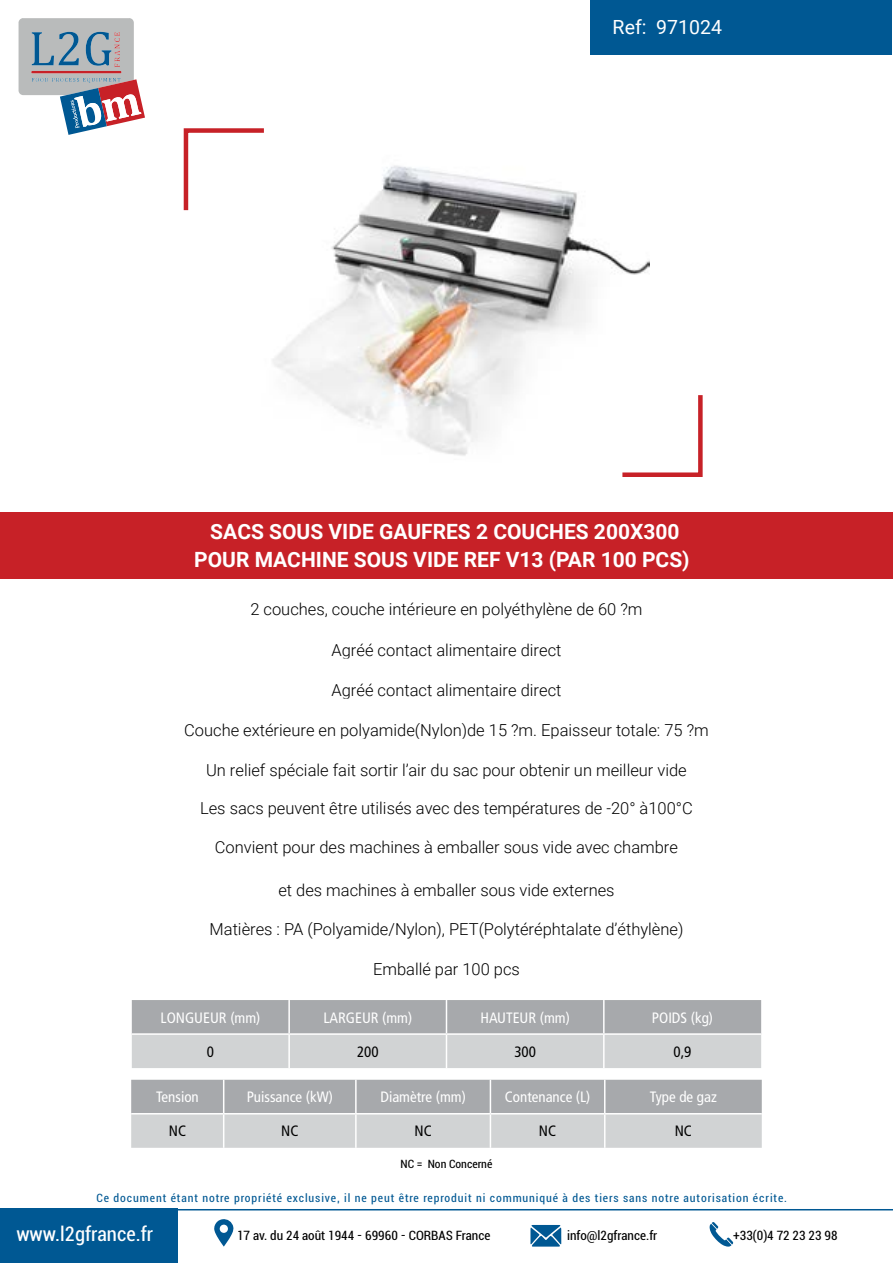
<style>
.page{position:relative;width:893px;height:1263px;background:#fff}
.page>*{position:absolute;margin:0;border:0;box-sizing:border-box;transform-origin:0 0}
.t1{font:700 21px/27.9px "Roboto";color:#fff;text-align:center}
.t2{font:condensed 21px "Roboto";color:#fff}
.t3{font:19.5px "Roboto";color:#fff}
.t4{font:300 16.5px "Roboto";color:#000}
.t5{font:condensed 15px "Frutiger LT Std";color:#fff}
.t6{font:condensed 15px "Frutiger LT Std";color:#000}
.t7{font:condensed 13.5px "Roboto";color:#000}
.t8{font:condensed 12px "Roboto";letter-spacing:.075em;color:#005893}
.t9{font:condensed 12px "Roboto";color:#000}
</style>
<div class="page">
<div style="left:0;top:513px;width:893px;height:66px;background:#c72127"></div>
<svg style="left:622px;top:395px;width:81px;height:82px"></svg>
<svg style="left:183px;top:128px;width:81px;height:83px"></svg>
<svg style="left:18px;top:18px;width:127px;height:117px"></svg>
<div style="left:590px;top:0;width:301px;height:54px;background:#005893"></div>
<div style="left:0;top:1209px;width:178px;height:54px;background:#005893"></div>
<hr style="left:178px;top:1209px;width:715px;height:1px;background:#005893">
<svg style="left:214px;top:1219px;width:20px;height:27px"></svg>
<svg style="left:530px;top:1225px;width:31px;height:21px"></svg>
<svg style="left:710px;top:1222px;width:23px;height:24px"></svg>
<img style="left:238px;top:143px;width:412px;height:320px">
<svg style="left:132px;top:1000px;width:629px;height:68px;background:#bcbec0"></svg>
<hr style="left:288px;top:1000px;width:2px;height:33px;background:#fff">
<hr style="left:446px;top:1000px;width:1px;height:33px;background:#fff">
<hr style="left:603px;top:1000px;width:2px;height:33px;background:#fff">
<hr style="left:132px;top:1033px;width:157px;height:2px;background:#fff">
<hr style="left:289px;top:1033px;width:157px;height:2px;background:#fff">
<hr style="left:288px;top:1035px;width:2px;height:33px;background:#fff">
<hr style="left:446px;top:1033px;width:158px;height:2px;background:#fff">
<hr style="left:446px;top:1035px;width:1px;height:33px;background:#fff">
<hr style="left:604px;top:1033px;width:157px;height:2px;background:#fff">
<hr style="left:603px;top:1035px;width:2px;height:33px;background:#fff">
<svg style="left:131px;top:1080px;width:631px;height:68px;background:#bcbec0"></svg>
<hr style="left:223px;top:1080px;width:1px;height:33px;background:#fff">
<hr style="left:355px;top:1080px;width:2px;height:33px;background:#fff">
<hr style="left:490px;top:1080px;width:1px;height:33px;background:#fff">
<hr style="left:604px;top:1080px;width:1px;height:33px;background:#fff">
<hr style="left:131px;top:1113px;width:93px;height:1px;background:#fff">
<hr style="left:224px;top:1113px;width:132px;height:1px;background:#fff">
<hr style="left:223px;top:1114px;width:1px;height:34px;background:#fff">
<hr style="left:356px;top:1113px;width:134px;height:1px;background:#fff">
<hr style="left:355px;top:1114px;width:2px;height:34px;background:#fff">
<hr style="left:490px;top:1113px;width:115px;height:1px;background:#fff">
<hr style="left:490px;top:1114px;width:1px;height:34px;background:#fff">
<hr style="left:605px;top:1113px;width:157px;height:1px;background:#fff">
<hr style="left:604px;top:1114px;width:1px;height:34px;background:#fff">
<p class="t3" style="left:613px;top:13px;width:35px">Ref:</p>
<p class="t3" style="left:656px;top:13px;width:67px">971024</p>
<p class="t1" style="left:194px;top:516px;width:497px">SACS SOUS VIDE GAUFRES 2 COUCHES 200X300<br>POUR MACHINE SOUS VIDE REF V13 (PAR 100 PCS)</p>
<p class="t4" style="left:250px;top:598px;width:394px">2 couches, couche intérieure en polyéthylène de 60 ?m</p>
<p class="t4" style="left:331px;top:638px;width:231px">Agréé contact alimentaire direct</p>
<p class="t4" style="left:331px;top:678px;width:231px">Agréé contact alimentaire direct</p>
<p class="t4" style="left:184px;top:718px;width:526px">Couche extérieure en polyamide(Nylon)de 15 ?m. Epaisseur totale: 75 ?m</p>
<p class="t4" style="left:206px;top:758px;width:482px">Un relief spéciale fait sortir l’air du sac pour obtenir un meilleur vide</p>
<p class="t4" style="left:200px;top:797px;width:494px">Les sacs peuvent être utilisés avec des températures de -20° à100°C</p>
<p class="t4" style="left:215px;top:836px;width:465px">Convient pour des machines à emballer sous vide avec chambre</p>
<p class="t4" style="left:278px;top:879px;width:338px">et des machines à emballer sous vide externes</p>
<p class="t4" style="left:210px;top:917px;width:475px">Matières : PA (Polyamide/Nylon), PET(Polytéréphtalate d’éthylène)</p>
<p class="t4" style="left:373px;top:957px;width:148px">Emballé par 100 pcs</p>
<p class="t5" style="left:161px;top:1009px;width:101px">LONGUEUR (mm)</p>
<p class="t5" style="left:323px;top:1009px;width:90px">LARGEUR (mm)</p>
<p class="t5" style="left:480px;top:1009px;width:91px">HAUTEUR (mm)</p>
<p class="t5" style="left:652px;top:1009px;width:63px">POIDS (kg)</p>
<p class="t6" style="left:207px;top:1043px;width:9px">0</p>
<p class="t6" style="left:357px;top:1043px;width:23px">200</p>
<p class="t6" style="left:514px;top:1043px;width:23px">300</p>
<p class="t6" style="left:673px;top:1043px;width:19px">0,9</p>
<p class="t5" style="left:156px;top:1088px;width:44px">Tension</p>
<p class="t5" style="left:247px;top:1088px;width:88px">Puissance (kW)</p>
<p class="t5" style="left:380px;top:1088px;width:87px">Diamètre (mm)</p>
<p class="t5" style="left:505px;top:1088px;width:87px">Contenance (L)</p>
<p class="t5" style="left:650px;top:1088px;width:69px">Type de gaz</p>
<p class="t6" style="left:169px;top:1122px;width:19px">NC</p>
<p class="t6" style="left:281px;top:1122px;width:19px">NC</p>
<p class="t6" style="left:415px;top:1122px;width:19px">NC</p>
<p class="t6" style="left:539px;top:1122px;width:19px">NC</p>
<p class="t6" style="left:675px;top:1122px;width:19px">NC</p>
<p class="t9" style="left:401px;top:1156px;width:93px">NC = Non Concerné</p>
<p class="t8" style="left:97px;top:1190px;width:692px">Ce document étant notre propriété exclusive, il ne peut être reproduit ni communiqué à des tiers sans notre autorisation écrite.</p>
<p class="t2" style="left:16px;top:1219px;width:138px">www.l2gfrance.fr</p>
<p class="t7" style="left:237px;top:1227px;width:255px">17 av. du 24 août 1944 - 69960 - CORBAS France</p>
<p class="t7" style="left:567px;top:1227px;width:92px">info@l2gfrance.fr</p>
<p class="t7" style="left:733px;top:1227px;width:106px">+33(0)4 72 23 23 98</p>
</div>
